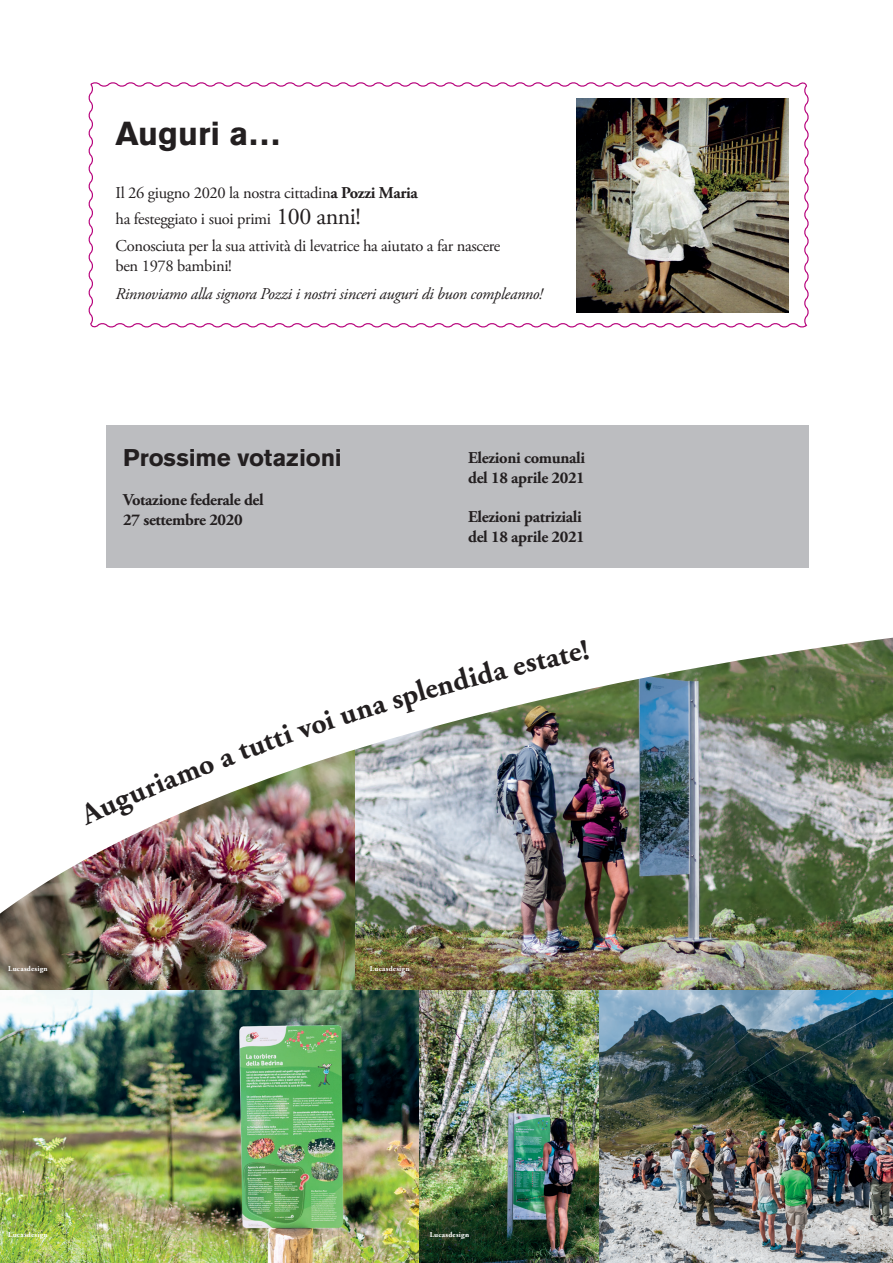
<style>
.page{position:relative;width:893px;height:1263px;background:#fff}
.page>*{position:absolute;margin:0;border:0;box-sizing:border-box;transform-origin:0 0}
.t1{font:700 33px "Akzidenz Grotesk BE";color:#231f20}
.t2{font:700 30px "Adobe Garamond Pro";color:#231f20}
.t3{font:700 24px "Akzidenz Grotesk BE";letter-spacing:-.005em;color:#231f20}
.t4{font:16.5px/25.5px "Adobe Garamond Pro";letter-spacing:-.02em;color:#231f20}
.t5{font:700 16.5px/19.8px "Adobe Garamond Pro";letter-spacing:-.02em;color:#231f20}
.t6{font:italic 16.5px "Adobe Garamond Pro";letter-spacing:-.02em;color:#231f20}
.t7{font:10.5px "Akzidenz Grotesk BE";color:#231f20}
.t8{font:700 7.5px "Adobe Garamond Pro";letter-spacing:.025em;color:#fff}
.s1{font-weight:700}
.s2{font-size:24px}
</style>
<div class="page">
<img style="left:355px;top:932px;width:537px;height:58px">
<img style="left:0;top:932px;width:355px;height:58px">
<img style="left:0;top:637px;width:893px;height:295px">
<div style="left:106px;top:425px;width:703px;height:143px;background:#bcbdc0"></div>
<svg style="left:88px;top:82px;width:721px;height:246px"></svg>
<img style="left:418px;top:990px;width:181px;height:273px">
<img style="left:599px;top:990px;width:294px;height:273px">
<img style="left:0;top:990px;width:418px;height:273px">
<svg style="left:77px;top:751px;width:159px;height:75px"></svg>
<svg style="left:280px;top:694px;width:124px;height:50px"></svg>
<svg style="left:450px;top:639px;width:139px;height:53px"></svg>
<h1 class="t1" style="left:116px;top:115px;width:167px">Auguri a…</h1>
<p class="t4" style="left:116px;top:181px;width:304px">Il 26 giugno 2020 la nostra cittadin<span class="s1">a Pozzi Maria </span>ha festeggiato i suoi primi <span class="s2">100 anni!</span></p>
<p class="t4" style="left:116px;top:236px;width:386px;line-height:19.8px">Conosciuta per la sua attività di levatrice ha aiutato a far nascere ben 1978 bambini!</p>
<p class="t6" style="left:116px;top:284px;width:429px">Rinnoviamo alla signora Pozzi i nostri sinceri auguri di buon compleanno!</p>
<h3 class="t3" style="left:123px;top:444px;width:220px">Prossime votazioni</h3>
<p class="t5" style="left:123px;top:490px;width:142px">Votazione federale del<br>27 settembre 2020</p>
<h2 class="t2" style="left:233px;top:735px;width:48px;rotate:-20deg">tutt</h2>
<p class="t5" style="left:468px;top:448px;width:119px">Elezioni comunali del 18 aprile 2021</p>
<p class="t5" style="left:468px;top:507px;width:118px">Elezioni patriziali del 18 aprile 2021</p>
<p class="t7" style="left:550px;top:529px;width:47px">comunale.</p>
<h2 class="t2" style="left:397px;top:680px;width:54px;rotate:-16deg">plen</h2>
<p class="t8" style="left:8px;top:964px;width:41px">Lucasdesign</p>
<p class="t8" style="left:370px;top:964px;width:41px">Lucasdesign</p>
<p class="t8" style="left:8px;top:1231px;width:41px">Lucasdesign</p>
<p class="t8" style="left:430px;top:1231px;width:41px">Lucasdesign</p>
</div>
